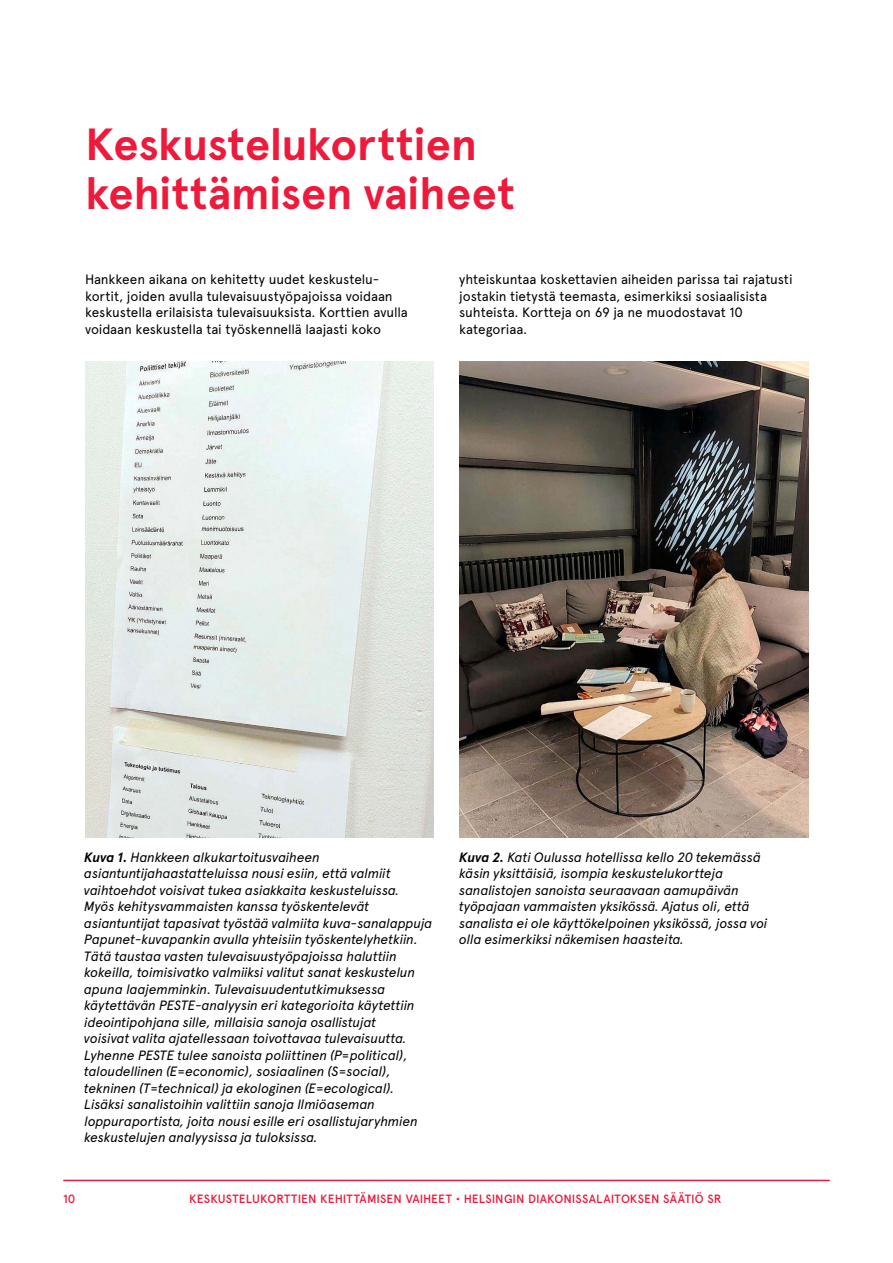
<style>
.page{position:relative;width:893px;height:1263px;background:#fff}
.page>*{position:absolute;margin:0;border:0;box-sizing:border-box;transform-origin:0 0}
.t1{font:700 45px "Apercu";letter-spacing:-.005em;color:#ed1a3b}
.Kuvateksti{font:italic 13.5px/16.5px "Apercu";letter-spacing:-.015em;color:#000}
.Leipäteksti{font:13.5px/16.5px "Apercu";letter-spacing:-.01em;color:#000}
.t2{font:500 12px "Apercu";letter-spacing:.01em;color:#ed1a3b}
.s1{font-weight:700}
</style>
<div class="page">
<hr style="left:64px;top:1180px;width:765px;height:1px;background:#ed1a3b">
<img style="left:85px;top:361px;width:349px;height:476px">
<img style="left:459px;top:361px;width:350px;height:476px">
<h2 class="t1" style="left:85px;top:117px;width:394px">Keskustelukorttien</h2>
<h2 class="t1" style="left:85px;top:166px;width:432px">kehittämisen vaiheet</h2>
<p class="Leipäteksti" style="left:85px;top:271px;width:324px">Hankkeen aikana on kehitetty uudet keskustelu&shy;kortit, joiden avulla tulevaisuustyöpajoissa voidaan keskustella erilaisista tulevaisuuksista. Korttien avulla voidaan keskustella tai työskennellä laajasti koko</p>
<p class="Leipäteksti" style="left:459px;top:271px;width:335px">yhteiskuntaa koskettavien aiheiden parissa tai rajatusti jostakin tietystä teemasta, esimerkiksi sosiaalisista suhteista. Kortteja on 69 ja ne muodostavat 10 kategoriaa.</p>
<p class="Kuvateksti" style="left:84px;top:848px;width:350px"><span class="s1">Kuva 1.</span> Hankkeen alkukartoitusvaiheen asiantuntijahaastatteluissa nousi esiin, että valmiit vaihtoehdot voisivat tukea asiakkaita keskusteluissa.<br>Myös kehitysvammaisten kanssa työskentelevät asiantuntijat tapasivat työstää valmiita kuva-sanalappuja Papunet-kuvapankin avulla yhteisiin työskentelyhetkiin.<br>Tätä taustaa vasten tulevaisuustyöpajoissa haluttiin kokeilla, toimisivatko valmiiksi valitut sanat keskustelun apuna laajemminkin. Tulevaisuudentutkimuksessa käytettävän PESTE-analyysin eri kategorioita käytettiin ideointipohjana sille, millaisia sanoja osallistujat<br>voisivat valita ajatellessaan toivottavaa tulevaisuutta.<br>Lyhenne PESTE tulee sanoista poliittinen (P=political), taloudellinen (E=economic), sosiaalinen (S=social), tekninen (T=technical) ja ekologinen (E=ecological).<br>Lisäksi sanalistoihin valittiin sanoja Ilmiöaseman loppuraportista, joita nousi esille eri osallistujaryhmien keskustelujen analyysissa ja tuloksissa.</p>
<p class="Kuvateksti" style="left:459px;top:848px;width:310px"><span class="s1">Kuva 2.</span> Kati Oulussa hotellissa kello 20 tekemässä käsin yksittäisiä, isompia keskustelukortteja sanalistojen sanoista seuraavaan aamupäivän työpajaan vammaisten yksikössä. Ajatus oli, että sanalista ei ole käyttökelpoinen yksikössä, jossa voi olla esimerkiksi näkemisen haasteita.</p>
<p class="t2" style="left:63px;top:1191px;width:14px">10</p>
<p class="t2" style="left:189px;top:1191px;width:534px">KESKUSTELUKORTTIEN KEHITTÄMISEN VAIHEET • HELSINGIN DIAKONISSALAITOKSEN SÄÄTIÖ SR</p>
</div>
